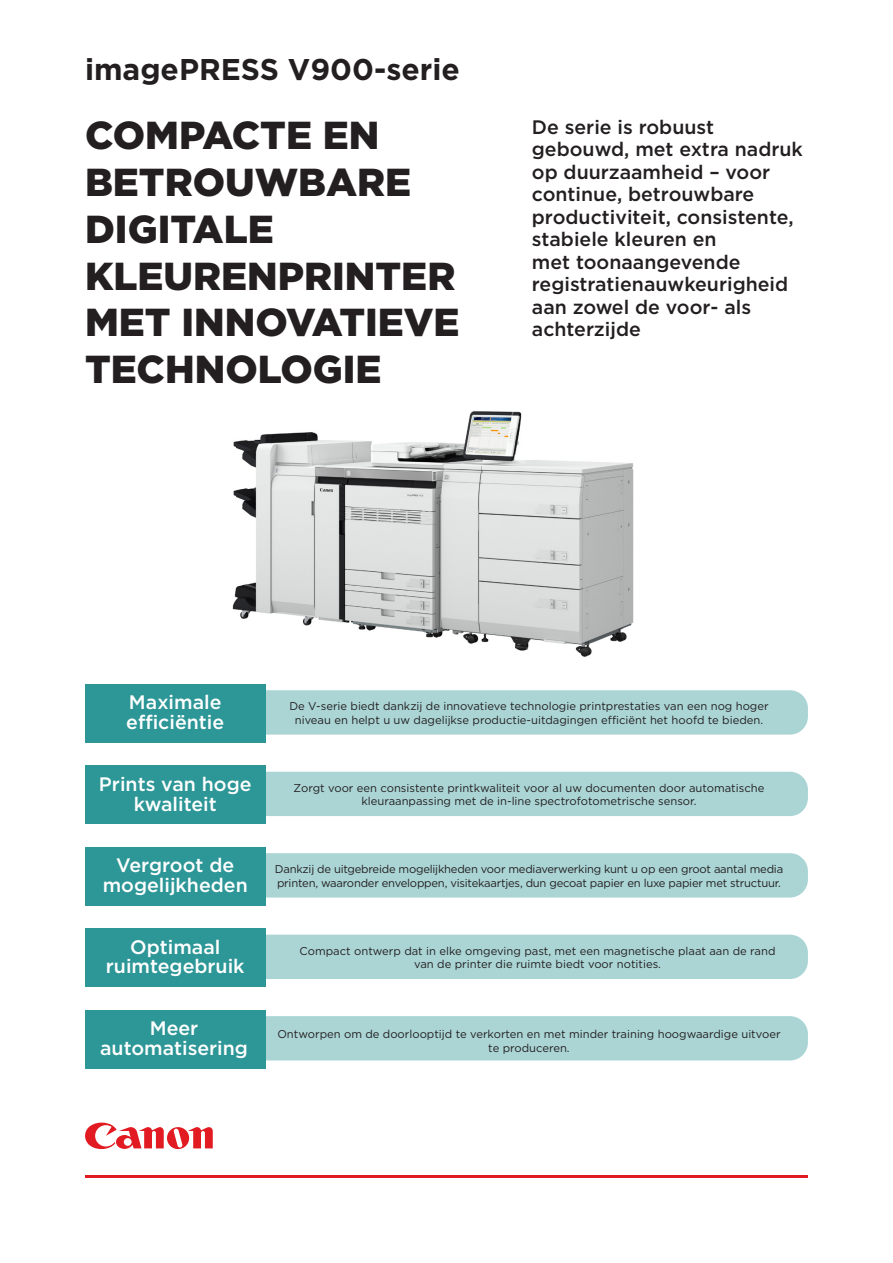
<style>
.page{position:relative;width:893px;height:1263px;background:#fff}
.page>*{position:absolute;margin:0;border:0;box-sizing:border-box;transform-origin:0 0}
.COVER_HEADER_MEDIUM{font:900 39px/46.8px "Gotham";color:#231f20}
.COVER_HEADER_SMALL{font:700 30px "Gotham";color:#231f20}
.INTRO{font:500 19.5px/22.5px "Gotham";color:#231f20}
.t1{font:500 19.5px/19.5px "Gotham";color:#fff;text-align:center}
.t2{font:11.25px/13.5px "Gotham";color:#231f20;text-align:center}
.t3{font:11.25px/13.5px "Gotham";letter-spacing:-.02em;color:#231f20}
</style>
<div class="page">
<svg style="left:85px;top:1122px;width:128px;height:28px"></svg>
<hr style="left:85px;top:1175px;width:723px;height:3px;background:#e21a21">
<img style="left:232px;top:411px;width:402px;height:246px">
<div style="left:249px;top:690px;width:559px;height:45px;background:#abd5d5;border-radius:18px"></div>
<div style="left:85px;top:683px;width:180px;height:59px;background:#2d9697"></div>
<div style="left:250px;top:772px;width:558px;height:44px;background:#abd5d5;border-radius:18px"></div>
<div style="left:85px;top:765px;width:180px;height:59px;background:#2d9697"></div>
<div style="left:250px;top:853px;width:558px;height:44px;background:#abd5d5;border-radius:18px"></div>
<div style="left:85px;top:847px;width:180px;height:59px;background:#2d9697"></div>
<div style="left:250px;top:935px;width:558px;height:44px;background:#abd5d5;border-radius:18px"></div>
<div style="left:85px;top:928px;width:180px;height:59px;background:#2d9697"></div>
<div style="left:250px;top:1016px;width:558px;height:44px;background:#abd5d5;border-radius:18px"></div>
<div style="left:85px;top:1010px;width:180px;height:59px;background:#2d9697"></div>
<p class="COVER_HEADER_SMALL" style="left:85px;top:49px;width:376px">imagePRESS V900-serie</p>
<p class="COVER_HEADER_MEDIUM" style="left:85px;top:112px;width:376px">COMPACTE EN<br>BETROUWBARE<br>DIGITALE<br>KLEURENPRINTER<br>MET INNOVATIEVE<br>TECHNOLOGIE</p>
<p class="INTRO" style="left:532px;top:115px;width:273px">De serie is robuust gebouwd, met extra nadruk op duurzaamheid – voor continue, betrouwbare productiviteit, consistente, stabiele kleuren en<br>met toonaangevende registratienauwkeurigheid aan zowel de voor- als achterzijde</p>
<p class="t1" style="left:126px;top:692px;width:99px;text-align:left">Maximale efficiëntie</p>
<p class="t1" style="left:99px;top:774px;width:154px">Prints van hoge kwaliteit</p>
<p class="t1" style="left:103px;top:855px;width:147px">Vergroot de mogelijkheden</p>
<p class="t1" style="left:106px;top:937px;width:140px">Optimaal ruimtegebruik</p>
<p class="t1" style="left:100px;top:1018px;width:149px">Meer automatisering</p>
<p class="t2" style="left:289px;top:699px;width:481px">De V-serie biedt dankzij de innovatieve technologie printprestaties van een nog hoger niveau en helpt u uw dagelijkse productie-uitdagingen efficiënt het hoofd te bieden.</p>
<p class="t2" style="left:294px;top:781px;width:472px">Zorgt voor een consistente printkwaliteit voor al uw documenten door automatische kleuraanpassing met de in-line spectrofotometrische sensor.</p>
<p class="t3" style="left:275px;top:862px;width:510px">Dankzij de uitgebreide mogelijkheden voor mediaverwerking kunt u op een groot aantal media printen, waaronder enveloppen, visitekaartjes, dun gecoat papier en luxe papier met structuur.</p>
<p class="t2" style="left:300px;top:944px;width:477px">Compact ontwerp dat in elke omgeving past, met een magnetische plaat aan de rand van de printer die ruimte biedt voor notities.</p>
<p class="t2" style="left:277px;top:1027px;width:505px">Ontworpen om de doorlooptijd te verkorten en met minder training hoogwaardige uitvoer te produceren.</p>
</div>
